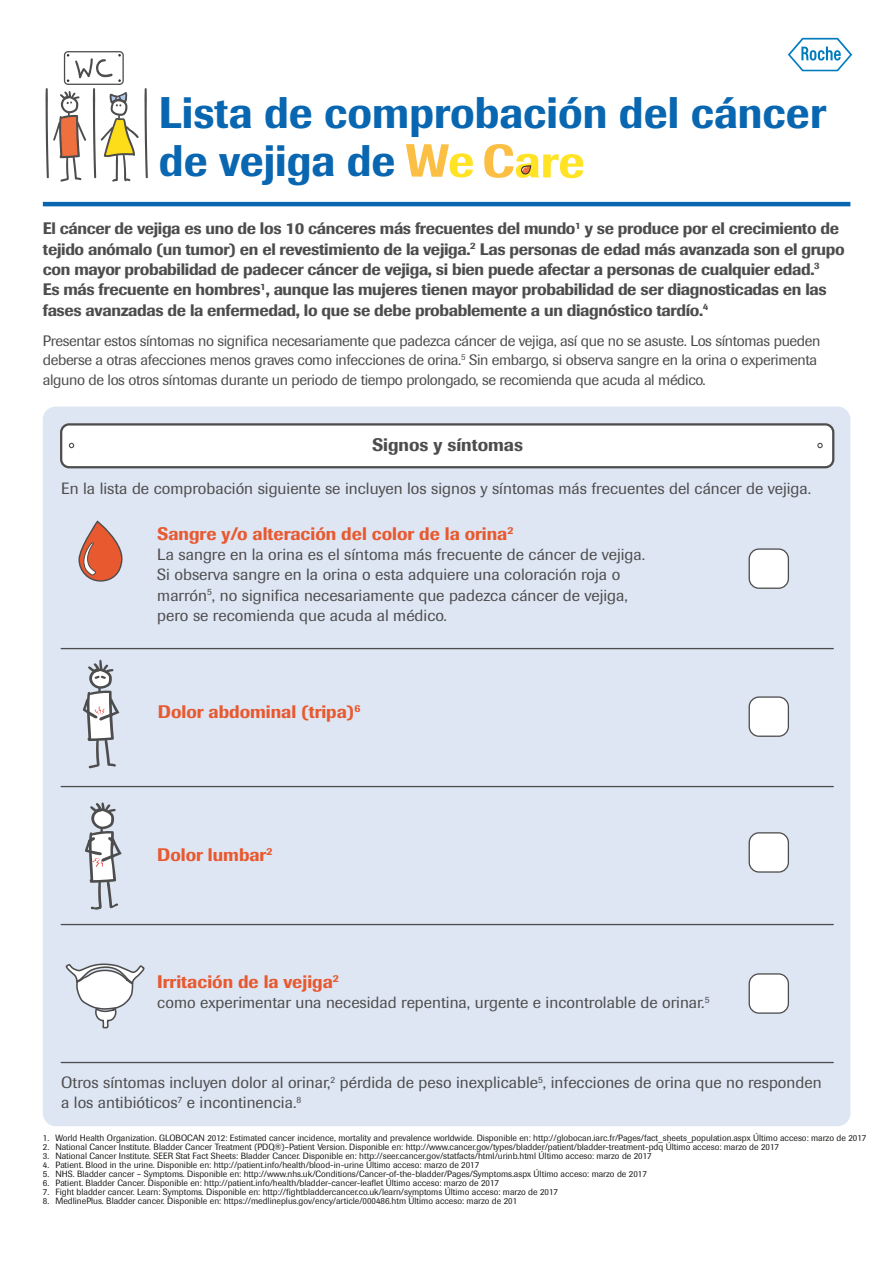
<style>
.page{position:relative;width:893px;height:1263px;background:#fff}
.page>*{position:absolute;margin:0;border:0;box-sizing:border-box;transform-origin:0 0}
.t1{font:500 43.8px/47.5px "Imago";color:#0966b0}
.t2{font:500 18px "Imago";color:#e8592f}
.t3{font:500 18px "Imago";color:#4e4d4d}
.t4{font:500 16.5px/20.4px "Imago";letter-spacing:-.02em;color:#4e4d4d}
.t5{font:16.2px/20.4px "Imago";color:#4e4d4d}
.t6{font:15px/19.5px "Imago";letter-spacing:-.025em;color:#4e4d4d}
.t7{font:9px "Imago";color:#1d1d1b}
</style>
<div class="page">
<div style="left:43px;top:407px;width:807px;height:719px;background:#dee6f4;border-radius:13px"></div>
<div style="left:61px;top:424px;width:772px;height:43px;background:#fff;border-radius:8px"></div>
<div style="left:60px;top:423px;width:774px;height:45px;border:2px solid #4e4d4d;border-radius:8px"></div>
<svg style="left:69px;top:443px;width:5px;height:5px"></svg>
<svg style="left:817px;top:443px;width:6px;height:5px"></svg>
<svg style="left:788px;top:38px;width:64px;height:33px"></svg>
<svg style="left:406px;top:144px;width:67px;height:34px"></svg>
<svg style="left:484px;top:144px;width:99px;height:34px"></svg>
<svg style="left:45px;top:51px;width:103px;height:131px"></svg>
<hr style="left:43px;top:202px;width:807px;height:4px;background:#0966b0">
<svg style="left:83px;top:660px;width:36px;height:109px"></svg>
<div style="left:749px;top:697px;width:39px;height:39px;background:#fff;border-radius:10px"></div>
<div style="left:749px;top:696px;width:40px;height:41px;border:1px solid #4e4d4d;border-radius:10px"></div>
<svg style="left:85px;top:802px;width:37px;height:108px"></svg>
<div style="left:749px;top:833px;width:39px;height:39px;background:#fff;border-radius:10px"></div>
<div style="left:749px;top:832px;width:40px;height:41px;border:1px solid #4e4d4d;border-radius:10px"></div>
<svg style="left:65px;top:963px;width:80px;height:66px"></svg>
<div style="left:749px;top:974px;width:39px;height:39px;background:#fff;border-radius:10px"></div>
<div style="left:749px;top:973px;width:40px;height:41px;border:1px solid #4e4d4d;border-radius:10px"></div>
<svg style="left:78px;top:521px;width:45px;height:61px"></svg>
<div style="left:749px;top:549px;width:39px;height:39px;background:#fff;border-radius:10px"></div>
<div style="left:749px;top:548px;width:40px;height:41px;border:1px solid #4e4d4d;border-radius:10px"></div>
<hr style="left:61px;top:648px;width:772px;height:1px;background:#4e4d4d">
<hr style="left:61px;top:786px;width:772px;height:1px;background:#4e4d4d">
<hr style="left:61px;top:924px;width:772px;height:1px;background:#4e4d4d">
<hr style="left:61px;top:1062px;width:772px;height:1px;background:#4e4d4d">
<h1 class="t1" style="left:159px;top:89px;width:668px">Lista de comprobación del cáncer de vejiga de</h1>
<p class="t4" style="left:43px;top:218px;width:803px">El cáncer de vejiga es uno de los 10 cánceres más frecuentes del mundo<sup>1</sup> y se produce por el crecimiento de tejido anómalo (un tumor) en el revestimiento de la vejiga.<sup>2</sup> Las personas de edad más avanzada son el grupo con mayor probabilidad de padecer cáncer de vejiga, si bien puede afectar a personas de cualquier edad.<sup>3<br></sup>Es más frecuente en hombres<sup>1</sup>, aunque las mujeres tienen mayor probabilidad de ser diagnosticadas en las fases avanzadas de la enfermedad, lo que se debe probablemente a un diagnóstico tardío.<sup>4</sup></p>
<p class="t6" style="left:43px;top:331px;width:779px">Presentar estos síntomas no significa necesariamente que padezca cáncer de vejiga, así que no se asuste. Los síntomas pueden deberse a otras afecciones menos graves como infecciones de orina.<sup>5</sup> Sin embargo, si observa sangre en la orina o experimenta alguno de los otros síntomas durante un periodo de tiempo prolongado, se recomienda que acuda al médico.</p>
<h2 class="t3" style="left:372px;top:433px;width:153px">Signos y síntomas</h2>
<h3 class="t5" style="left:61px;top:478px;width:751px">En la lista de comprobación siguiente se incluyen los signos y síntomas más frecuentes del cáncer de vejiga.</h3>
<h2 class="t2" style="left:157px;top:522px;width:358px">Sangre y/o alteración del color de la orina<sup>2</sup></h2>
<p class="t5" style="left:157px;top:544px;width:489px">La sangre en la orina es el síntoma más frecuente de cáncer de vejiga.<br>Si observa sangre en la orina o esta adquiere una coloración roja o marrón<sup>5</sup>, no significa necesariamente que padezca cáncer de vejiga, pero se recomienda que acuda al médico.</p>
<h2 class="t2" style="left:158px;top:700px;width:204px">Dolor abdominal (tripa)<sup>6</sup></h2>
<h2 class="t2" style="left:157px;top:843px;width:117px">Dolor lumbar<sup>2</sup></h2>
<h2 class="t2" style="left:157px;top:970px;width:183px">Irritación de la vejiga<sup>2</sup></h2>
<h3 class="t5" style="left:157px;top:992px;width:554px">como experimentar una necesidad repentina, urgente e incontrolable de orinar.<sup>5</sup></h3>
<h3 class="t5" style="left:61px;top:1072px;width:762px">Otros síntomas incluyen dolor al orinar,<sup>2</sup> pérdida de peso inexplicable<sup>5</sup>, infecciones de orina que no responden a los antibióticos<sup>7</sup> e incontinencia.<sup>8</sup></h3>
<p class="t7" style="left:43px;top:1132px;width:825px">1. World Health Organization. GLOBOCAN 2012: Estimated cancer incidence, mortality and prevalence worldwide. Disponible en: http://globocan.iarc.fr/Pages/fact_sheets_population.aspx Último acceso: marzo de 2017</p>
<p class="t7" style="left:43px;top:1141px;width:738px">2. National Cancer Institute. Bladder Cancer Treatment (PDQ®)–Patient Version. Disponible en: http://www.cancer.gov/types/bladder/patient/bladder-treatment-pdq Último acceso: marzo de 2017</p>
<p class="t7" style="left:43px;top:1150px;width:610px">3. National Cancer Institute. SEER Stat Fact Sheets: Bladder Cancer. Disponible en: http://seer.cancer.gov/statfacts/html/urinb.html Último acceso: marzo de 2017</p>
<p class="t7" style="left:43px;top:1159px;width:438px">4. Patient. Blood in the urine. Disponible en: http://patient.info/health/blood-in-urine Último acceso: marzo de 2017</p>
<p class="t7" style="left:43px;top:1168px;width:605px">5. NHS. Bladder cancer – Symptoms. Disponible en: http://www.nhs.uk/Conditions/Cancer-of-the-bladder/Pages/Symptoms.aspx Último acceso: marzo de 2017</p>
<p class="t7" style="left:43px;top:1177px;width:458px">6. Patient. Bladder Cancer. Disponible en: http://patient.info/health/bladder-cancer-leaflet Último acceso: marzo de 2017</p>
<p class="t7" style="left:43px;top:1186px;width:517px">7. Fight bladder cancer. Learn: Symptoms. Disponible en: http://fightbladdercancer.co.uk/learn/symptoms Último acceso: marzo de 2017</p>
<p class="t7" style="left:43px;top:1195px;width:476px">8. MedlinePlus. Bladder cancer. Disponible en: https://medlineplus.gov/ency/article/000486.htm Último acceso: marzo de 201</p>
</div>
